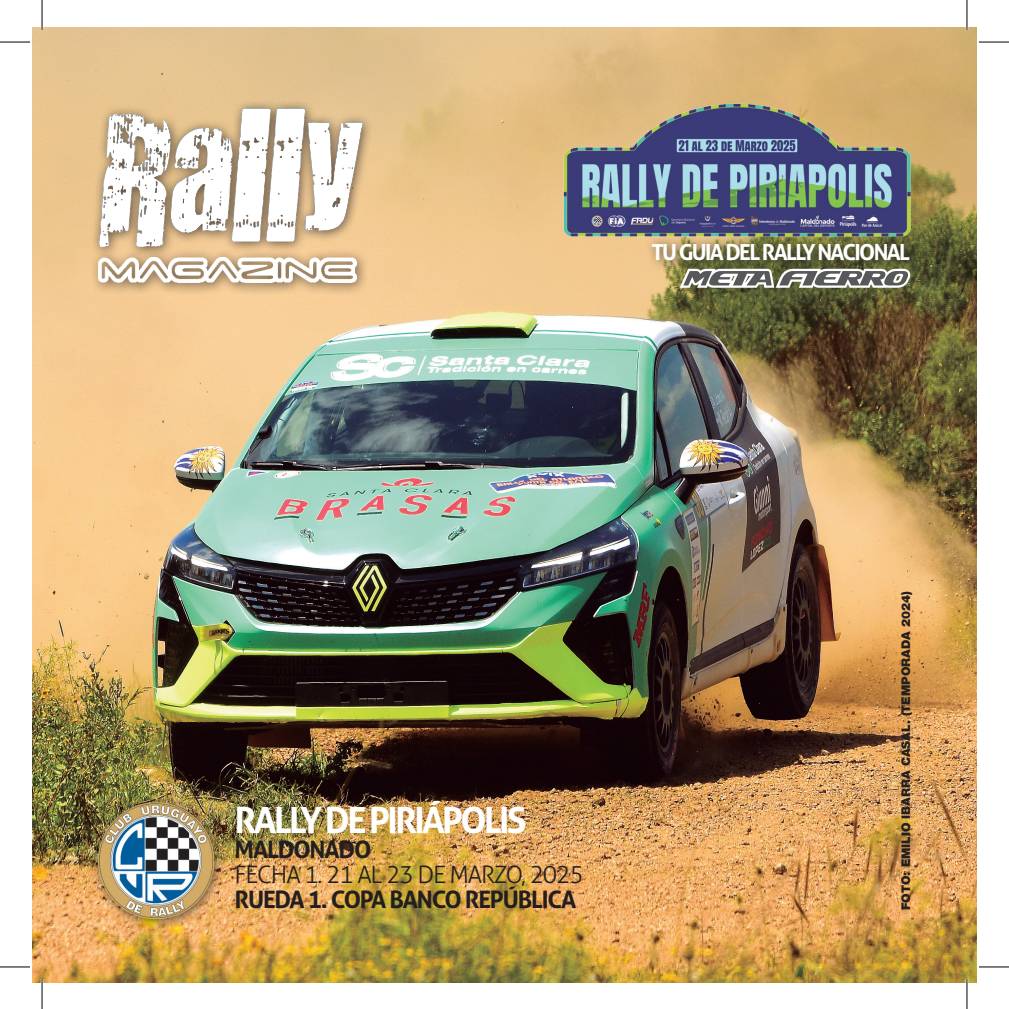
<style>
.page{position:relative;width:1009px;height:1009px;background:#fff}
.page>*{position:absolute;margin:0;border:0;box-sizing:border-box;transform-origin:0 0}
.texto2019{font:700 36px "Aller";letter-spacing:-.075em;color:#fff}
.texto2019-2{font:700 24px "Aller";letter-spacing:-.05em;color:#231f20}
.texto2019-3{font:300 24px "Aller";letter-spacing:-.05em;color:#231f20}
.sumario{font:700 22.2px "Aller";letter-spacing:-.075em;color:#fff}
.LEYENDA{font:900 12px "Helvetica Neue";color:#231f20}
</style>
<div class="page">
<img style="left:33px;top:27px;width:943px;height:954px">
<div style="left:643px;top:235px;width:278px;height:37px;background:#231f20;opacity:.75"></div>
<div style="left:91px;top:100px;width:282px;height:159px;background:#231f20;opacity:.75"></div>
<img style="left:99px;top:108px;width:263px;height:138px">
<div style="left:90px;top:249px;width:278px;height:47px;background:#231f20;opacity:.75"></div>
<img style="left:99px;top:257px;width:257px;height:26px">
<div style="left:90px;top:793px;width:136px;height:137px;background:#231f20;opacity:.75"></div>
<img style="left:98px;top:801px;width:115px;height:116px">
<svg style="left:679px;top:269px;width:230px;height:19px"></svg>
<img style="left:563px;top:104px;width:347px;height:132px">
<hr style="left:41px;top:0;width:2px;height:30px;background:#fff">
<hr style="left:41px;top:978px;width:2px;height:30px;background:#fff">
<hr style="left:965px;top:0;width:2px;height:30px;background:#fff">
<hr style="left:965px;top:978px;width:2px;height:30px;background:#fff">
<hr style="left:0;top:42px;width:30px;height:1px;background:#000">
<hr style="left:978px;top:42px;width:30px;height:1px;background:#000">
<hr style="left:0;top:966px;width:30px;height:1px;background:#000">
<hr style="left:978px;top:966px;width:30px;height:1px;background:#000">
<hr style="left:42px;top:0;width:1px;height:30px;background:#000">
<hr style="left:42px;top:978px;width:1px;height:30px;background:#000">
<hr style="left:966px;top:0;width:1px;height:30px;background:#000">
<hr style="left:966px;top:978px;width:1px;height:30px;background:#000">
<p class="sumario" style="left:651px;top:238px;width:260px">TU GUIA DEL RALLY NACIONAL</p>
<p class="texto2019" style="left:234px;top:798px;width:293px">RALLY DE PIRIÁPOLIS</p>
<p class="texto2019-2" style="left:234px;top:834px;width:138px">MALDONADO</p>
<p class="texto2019-3" style="left:234px;top:860px;width:350px">FECHA 1. 21 AL 23 DE MARZO, 2025</p>
<p class="texto2019-2" style="left:234px;top:884px;width:343px">RUEDA 1. COPA BANCO REPÚBLICA</p>
<p class="LEYENDA" style="left:898px;top:909px;width:320px;rotate:-90deg">FOTO: EMILIO IBARRA CASAL. (TEMPORADA 2024)</p>
</div>
